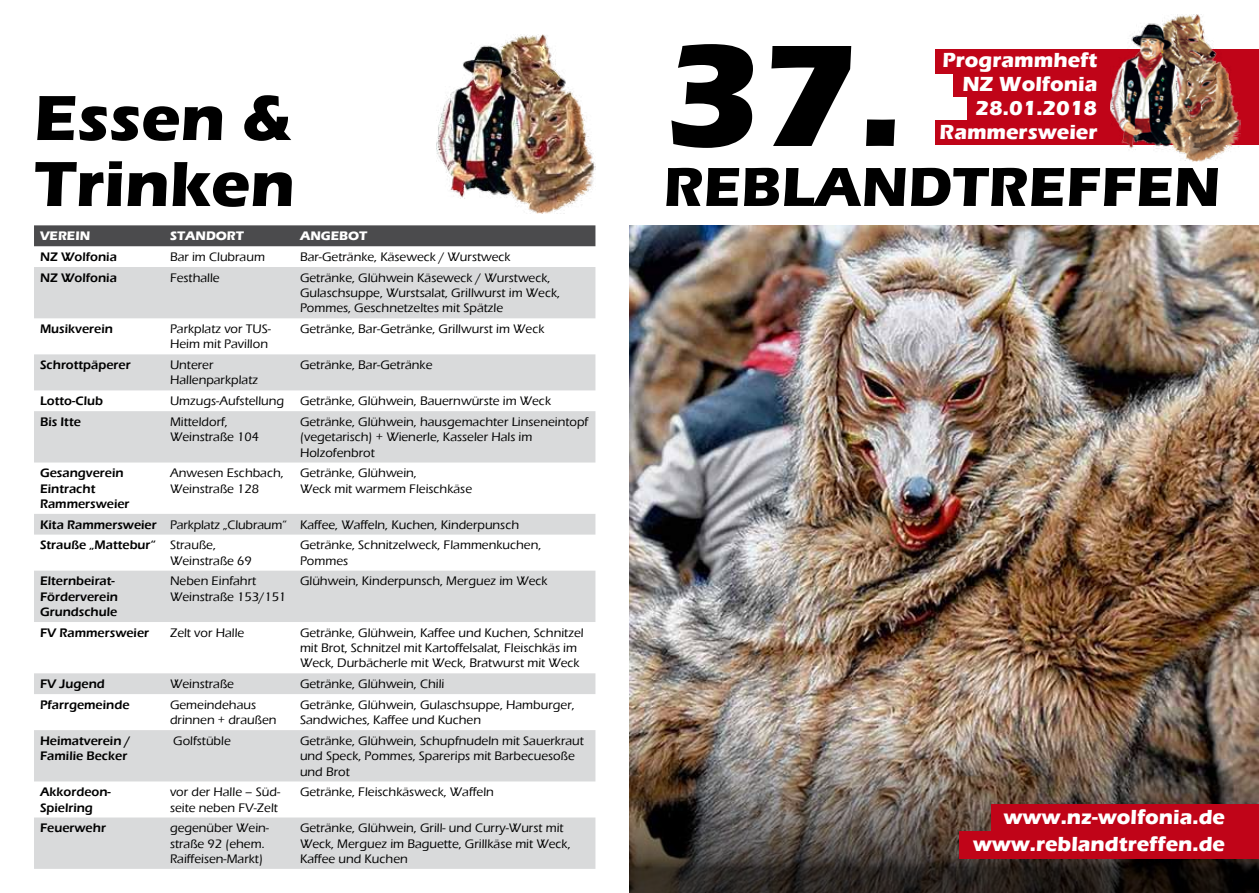
<style>
.page{position:relative;width:1259px;height:893px;background:#fff}
.page>*{position:absolute;margin:0;border:0;box-sizing:border-box;transform-origin:0 0}
.t1{font:700 150px "Eras ITC";color:#000}
.t2{font:700 66px/66px "Eras ITC";color:#000}
.t3{font:700 57px "Eras ITC";color:#000}
.t4{font:700 21px/24px "Eras ITC";color:#fff;text-align:right}
.t5{font:500 12.75px/15.3px "Eras ITC";color:#000}
.t6{font:600 12.75px/15.3px "Eras ITC";color:#000}
.t7{font:700 12.75px "Eras ITC";color:#fff}
.s1{font-weight:600}
</style>
<div class="page">
<div style="left:954px;top:72px;width:305px;height:25px;background:#c00418"></div>
<div style="left:935px;top:49px;width:324px;height:24px;background:#c00418"></div>
<div style="left:967px;top:92px;width:292px;height:36px;background:#c00418"></div>
<div style="left:935px;top:120px;width:324px;height:25px;background:#c00418"></div>
<div style="left:34px;top:225px;width:561px;height:21px;background:#4b4b4d"></div>
<svg style="left:34px;top:267px;width:561px;height:602px;fill:#d9dadb"></svg>
<img style="left:436px;top:34px;width:159px;height:179px">
<img style="left:629px;top:225px;width:630px;height:494px">
<img style="left:1110px;top:15px;width:130px;height:147px">
<img style="left:629px;top:719px;width:630px;height:174px">
<div style="left:960px;top:831px;width:299px;height:28px;background:#c00418"></div>
<div style="left:991px;top:805px;width:268px;height:27px;background:#c00418"></div>
<h2 class="t2" style="left:34px;top:85px;width:262px">Essen &amp;<br>Trinken</h2>
<p class="t7" style="left:40px;top:229px;width:52px">Verein</p>
<p class="t7" style="left:170px;top:229px;width:75px">Standort</p>
<p class="t7" style="left:300px;top:229px;width:69px">Angebot</p>
<p class="t6" style="left:40px;top:249px;width:78px">NZ Wolfonia</p>
<p class="t5" style="left:170px;top:249px;width:96px">Bar im Clubraum</p>
<p class="t5" style="left:300px;top:249px;width:212px">Bar-Getränke, Käseweck / Wurstweck</p>
<p class="t6" style="left:40px;top:270px;width:78px">NZ Wolfonia</p>
<p class="t5" style="left:170px;top:270px;width:51px">Festhalle</p>
<p class="t5" style="left:300px;top:270px;width:261px">Getränke, Glühwein Käseweck / Wurstweck,<br>Gulaschsuppe, Wurstsalat, Grillwurst im Weck,<br>Pommes, Geschnetzeltes mit Spätzle</p>
<p class="t6" style="left:40px;top:321px;width:74px">Musikverein</p>
<p class="t5" style="left:170px;top:321px;width:102px">Parkplatz vor TUS-<br>Heim mit Pavillon</p>
<p class="t5" style="left:300px;top:321px;width:246px">Getränke, Bar-Getränke, Grillwurst im Weck</p>
<p class="t6" style="left:40px;top:357px;width:92px">Schrottpäperer</p>
<p class="t5" style="left:170px;top:357px;width:90px">Unterer<br>Hallenparkplatz</p>
<p class="t5" style="left:300px;top:357px;width:134px">Getränke, Bar-Getränke</p>
<p class="t6" style="left:40px;top:393px;width:64px">Lotto-Club</p>
<p class="t5" style="left:170px;top:393px;width:382px">Umzugs-Aufstellung Getränke, Glühwein, Bauernwürste im Weck</p>
<p class="t6" style="left:40px;top:414px;width:42px">Bis Itte</p>
<p class="t5" style="left:170px;top:414px;width:91px">Mitteldorf,<br>Weinstraße 104</p>
<p class="t5" style="left:300px;top:414px;width:290px">Getränke, Glühwein, hausgemachter Linseneintopf (vegetarisch) + Wienerle, Kasseler Hals im<br>Holzofenbrot</p>
<p class="t6" style="left:40px;top:465px;width:91px">Gesangverein<br>Eintracht<br>Rammersweier</p>
<p class="t5" style="left:170px;top:466px;width:115px">Anwesen Eschbach,<br>Weinstraße 128</p>
<p class="t5" style="left:300px;top:466px;width:174px">Getränke, Glühwein,<br>Weck mit warmem Fleischkäse</p>
<p class="t5" style="left:40px;top:514px;width:480px;line-height:20.7px"><span class="s1">Kita Rammersweier</span> Parkplatz „Clubraum“ Kaffee, Waffeln, Kuchen, Kinderpunsch<br><span class="s1">Strauße „Mattebur“</span> Strauße,</p>
<p class="t5" style="left:170px;top:553px;width:83px">Weinstraße 69</p>
<p class="t5" style="left:300px;top:538px;width:243px">Getränke, Schnitzelweck, Flammenkuchen,<br>Pommes</p>
<p class="t6" style="left:40px;top:574px;width:79px">Elternbeirat-<br>Förderverein<br>Grundschule</p>
<p class="t5" style="left:170px;top:574px;width:118px">Neben Einfahrt<br>Weinstraße 153/151</p>
<p class="t5" style="left:300px;top:574px;width:249px">Glühwein, Kinderpunsch, Merguez im Weck</p>
<p class="t6" style="left:40px;top:625px;width:111px">FV Rammersweier</p>
<p class="t5" style="left:170px;top:625px;width:76px">Zelt vor Halle</p>
<p class="t5" style="left:300px;top:625px;width:285px">Getränke, Glühwein, Kaffee und Kuchen, Schnitzel mit Brot, Schnitzel mit Kartoffelsalat, Fleischkäs im<br>Weck, Durbächerle mit Weck, Bratwurst mit Weck</p>
<p class="t6" style="left:40px;top:676px;width:66px">FV Jugend</p>
<p class="t5" style="left:170px;top:676px;width:66px">Weinstraße</p>
<p class="t5" style="left:300px;top:676px;width:146px">Getränke, Glühwein, Chili</p>
<p class="t6" style="left:40px;top:697px;width:91px">Pfarrgemeinde</p>
<p class="t5" style="left:170px;top:697px;width:108px">Gemeindehaus drinnen + draußen</p>
<p class="t5" style="left:300px;top:697px;width:276px">Getränke, Glühwein, Gulaschsuppe, Hamburger,<br>Sandwiches, Kaffee und Kuchen</p>
<p class="t6" style="left:40px;top:733px;width:92px">Heimatverein /<br>Familie Becker</p>
<p class="t5" style="left:173px;top:733px;width:59px">Golfstüble</p>
<p class="t5" style="left:300px;top:733px;width:285px">Getränke, Glühwein, Schupfnudeln mit Sauerkraut und Speck, Pommes, Sparerips mit Barbecuesoße und Brot</p>
<p class="t6" style="left:40px;top:784px;width:72px">Akkordeon-<br>Spielring</p>
<p class="t5" style="left:170px;top:784px;width:112px">vor der Halle – Süd&shy;seite neben FV-Zelt</p>
<p class="t5" style="left:300px;top:784px;width:195px">Getränke, Fleischkäsweck, Waffeln</p>
<p class="t6" style="left:40px;top:820px;width:67px">Feuerwehr</p>
<p class="t5" style="left:170px;top:821px;width:101px">gegenüber Wein&shy;straße 92 (ehem.<br>Raiffeisen-Markt)</p>
<p class="t5" style="left:300px;top:821px;width:272px">Getränke, Glühwein, Grill- und Curry-Wurst mit<br>Weck, Merguez im Baguette, Grillkäse mit Weck,<br>Kaffee und Kuchen</p>
<h1 class="t1" style="left:663px;top:10px;width:241px">37.</h1>
<h3 class="t3" style="left:663px;top:154px;width:558px">Reblandtreffen</h3>
<h3 class="t4" style="left:939px;top:48px;width:159px">Programmheft<br>NZ Wolfonia<br>28.01.2018<br>Rammersweier</h3>
<h3 class="t4" style="left:1003px;top:805px;width:223px">www.nz-wolfonia.de</h3>
<h3 class="t4" style="left:972px;top:832px;width:254px">www.reblandtreffen.de</h3>
</div>
